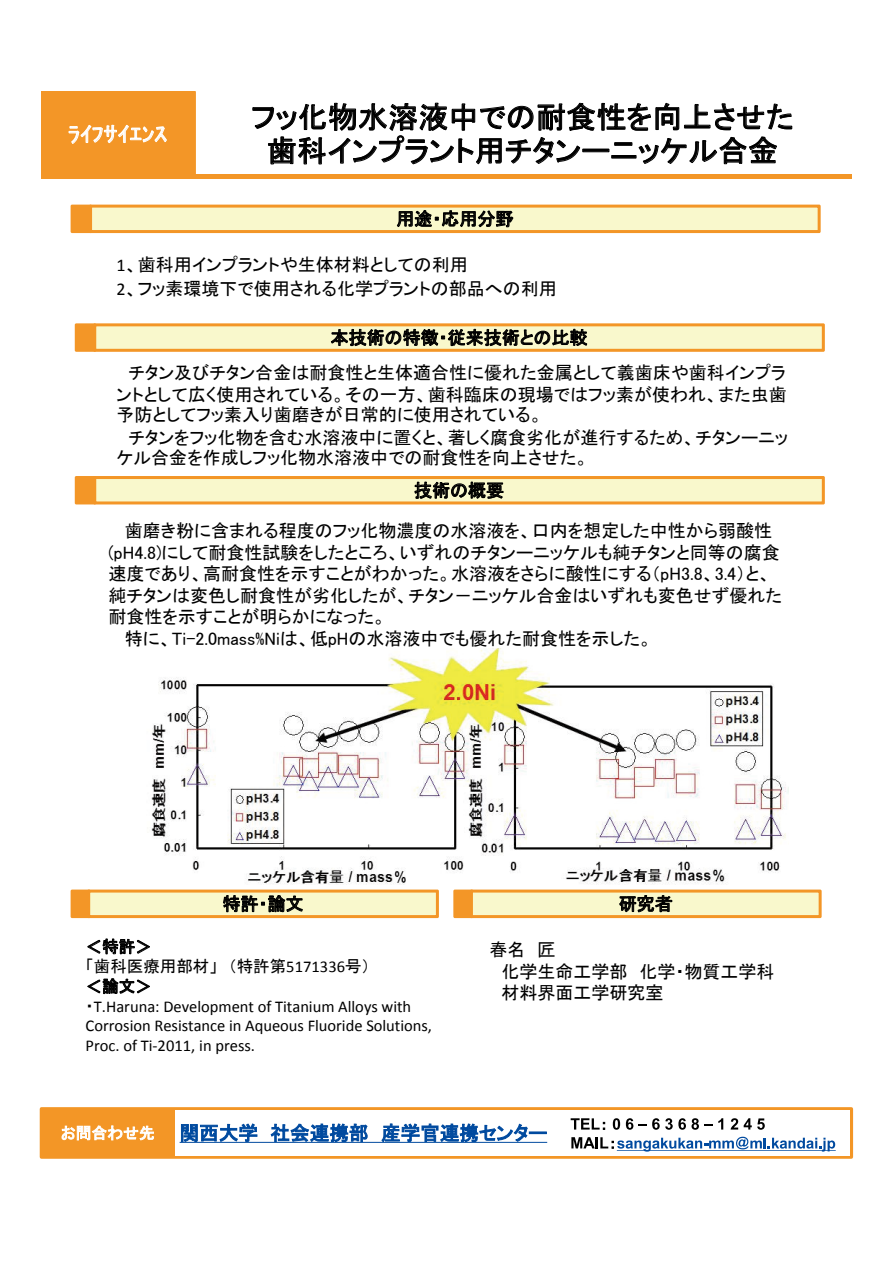
<style>
.page{position:relative;width:893px;height:1263px;background:#fff}
.page>*{position:absolute;margin:0;border:0;box-sizing:border-box;transform-origin:0 0}
.t1{font:30px/33.8px "MS P Gothic";letter-spacing:.005em;color:#000;text-align:center}
.t2{font:21px "MS P Gothic";letter-spacing:.005em;color:#fff}
.t3{font:18px/21.6px "MS P Gothic";color:#000}
.t4{font:16.5px/19.6px "Calibri";color:#000}
.t5{font:16.5px/19.8px "MS P Gothic";color:#000}
.s1{font-family:"Calibri"}
.s2{font-family:"MS P Gothic"}
</style>
<div class="page">
<img style="left:89px;top:648px;width:699px;height:291px">
<svg style="left:41px;top:91px;width:155px;height:83px;background:#f3992e"></svg>
<div style="left:41px;top:174px;width:810px;height:5px;background:#f39627"></div>
<svg style="left:252px;top:103px;width:540px;height:62px"></svg>
<svg style="left:453px;top:889px;width:369px;height:29px;background:#edd59b"></svg>
<svg style="left:71px;top:889px;width:368px;height:29px;background:#e9d197"></svg>
<svg style="left:87px;top:939px;width:63px;height:15px"></svg>
<svg style="left:87px;top:978px;width:63px;height:16px"></svg>
<svg style="left:71px;top:205px;width:750px;height:28px;background:#eed89f"></svg>
<svg style="left:75px;top:476px;width:750px;height:28px;background:#eed99f"></svg>
<svg style="left:75px;top:323px;width:750px;height:29px;background:#e2cb95"></svg>
<div style="left:41px;top:1109px;width:810px;height:48px;background:#f39626"></div>
<div style="left:40px;top:1107px;width:813px;height:52px;border:3px solid #f39626"></div>
<div style="left:176px;top:1110px;width:674px;height:45px;background:#fff"></div>
<svg style="left:180px;top:1123px;width:367px;height:34px"></svg>
<svg style="left:571px;top:1118px;width:34px;height:11px"></svg>
<svg style="left:613px;top:1118px;width:7px;height:12px"></svg>
<svg style="left:626px;top:1118px;width:97px;height:12px"></svg>
<svg style="left:731px;top:1118px;width:7px;height:11px"></svg>
<svg style="left:744px;top:1118px;width:21px;height:12px"></svg>
<svg style="left:571px;top:1137px;width:265px;height:14px"></svg>
<svg style="left:62px;top:1125px;width:92px;height:16px"></svg>
<p class="t2" style="left:68px;top:123px;width:101px">ﾗｲﾌｻｲｴﾝｽ</p>
<h1 class="t1" style="left:251px;top:100px;width:544px">フッ化物水溶液中での耐食性を向上させた歯科インプラント用チタンーニッケル合金</h1>
<p class="t3" style="left:396px;top:208px;width:119px">用途・応用分野</p>
<p class="t3" style="left:117px;top:252px;width:442px;line-height:24px"><span class="s1">1</span>、歯科用インプラントや生体材料としての利用<br><span class="s1">2</span>、フッ素環境下で使用される化学プラントの部品への利用</p>
<p class="t3" style="left:331px;top:327px;width:258px">本技術の特徴・従来技術との比較</p>
<p class="t3" style="left:117px;top:362px;width:672px;line-height:20.9px;text-align:justify;text-indent:12px">チタン及びチタン合金は耐食性と生体適合性に優れた金属として義歯床や歯科インプラントとして広く使用されている。その一方、歯科臨床の現場ではフッ素が使われ、また虫歯予防としてフッ素入り歯磨きが日常的に使用されている。</p>
<p class="t3" style="left:117px;top:427px;width:673px;line-height:20.2px;text-indent:12px">チタンをフッ化物を含む水溶液中に置くと、著しく腐食劣化が進行するため、チタンーニッケル合金を作成しフッ化物水溶液中での耐食性を向上させた。</p>
<p class="t3" style="left:414px;top:479px;width:92px">技術の概要</p>
<p class="t3" style="left:125px;top:520px;width:649px">歯磨き粉に含まれる程度のフッ化物濃度の水溶液を、口内を想定した中性から弱酸性</p>
<p class="t3" style="left:108px;top:541px;width:673px">(pH4.8)にして耐食性試験をしたところ、いずれのチタンーニッケルも純チタンと同等の腐食</p>
<p class="t3" style="left:108px;top:563px;width:664px">速度であり、高耐食性を示すことがわかった。水溶液をさらに酸性にする（pH3.8、3.4）と、</p>
<p class="t3" style="left:108px;top:584px;width:675px">純チタンは変色し耐食性が劣化したが、チタン－ニッケル合金はいずれも変色せず優れた</p>
<p class="t3" style="left:108px;top:606px;width:279px">耐食性を示すことが明らかになった。</p>
<p class="t3" style="left:125px;top:628px;width:529px">特に、Ti-2.0mass%Niは、低pHの水溶液中でも優れた耐食性を示した。</p>
<p class="t3" style="left:222px;top:893px;width:83px">特許・論文</p>
<p class="t3" style="left:619px;top:893px;width:56px">研究者</p>
<p class="t3" style="left:501px;top:939px;width:275px;text-indent:-12px">春名 匠<br>化学生命工学部 化学・物質工学科材料界面工学研究室</p>
<p class="t5" style="left:86px;top:937px;width:286px">＜特許＞<br>「歯科医療用部材」 （特許第<span class="s1">5171336</span>号）＜論文＞</p>
<p class="t4" style="left:86px;top:997px;width:348px"><span class="s2">・</span>T.Haruna: Development of Titanium Alloys with<br>Corrosion Resistance in Aqueous Fluoride Solutions,<br>Proc. of Ti‐2011, in press.</p>
</div>
